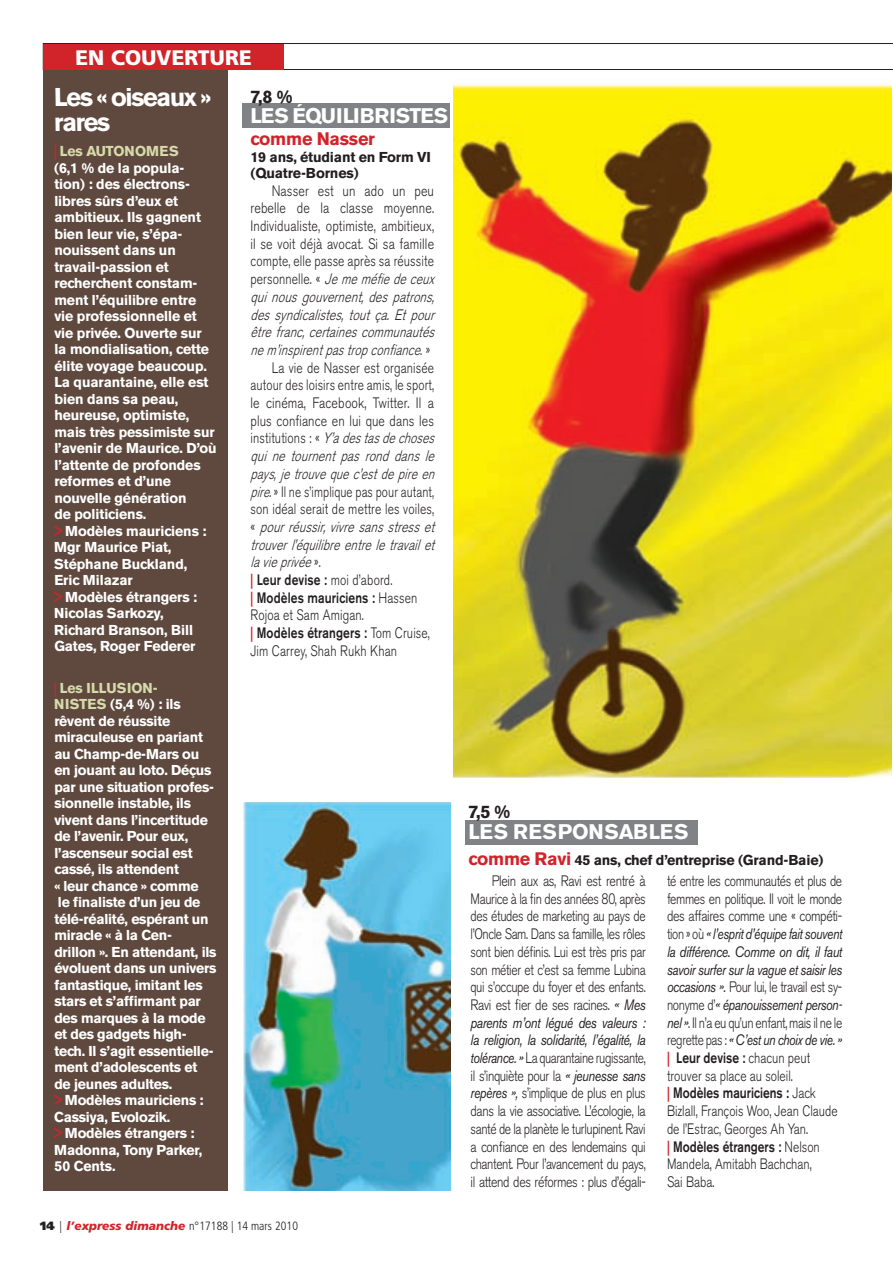
<style>
.page{position:relative;width:893px;height:1263px;background:#fff}
.page>*{position:absolute;margin:0;border:0;box-sizing:border-box;transform-origin:0 0}
.t1{font:700 25.5px/25.5px "Akzidenz Grotesk BE";color:#fff}
.t2{font:700 21px "Akzidenz Grotesk BE";color:#fff}
.t3{font:700 21px "Akzidenz Grotesk BE";letter-spacing:.03em;color:#fff}
.t4{font:900 21px "Frutiger";color:#fff}
.t5{font:700 18px "Akzidenz Grotesk BE";letter-spacing:-.015em;color:#d1232a}
.t6{font:700 18px "Akzidenz Grotesk BE";color:#231f20}
.t7{font:300 15px/17.7px "Akzidenz Grotesk BE";letter-spacing:.01em;color:#231f20;text-align:justify;scale:.82 1}
.t8{font:300 15px/17.7px "Akzidenz Grotesk BE";letter-spacing:-.03em;color:#231f20;scale:.8 1}
.t9{font:italic 300 15px "Akzidenz Grotesk BE";color:#231f20;scale:.8 1}
.t10{font:300 15px "Akzidenz Grotesk BE";letter-spacing:.01em;color:#231f20;scale:.8 1}
.t11{font:italic 300 15px "Akzidenz Grotesk BE";color:#231f20;scale:.82 1}
.t12{font:500 15px "Akzidenz Grotesk BE";letter-spacing:.01em;color:#231f20;scale:.8 1}
.t13{font:italic 300 15px "Akzidenz Grotesk BE";color:#231f20;scale:.81 1}
.t14{font:300 15px "Akzidenz Grotesk BE";letter-spacing:.01em;color:#231f20;scale:.79 1}
.t15{font:300 15px "Akzidenz Grotesk BE";letter-spacing:.01em;color:#231f20;scale:.78 1}
.t16{font:700 14.25px/16.5px "Akzidenz Grotesk BE";letter-spacing:-.025em;color:#fff}
.t17{font:700 14.25px/16.5px "Akzidenz Grotesk BE";letter-spacing:-.015em;color:#231f20}
.t18{font:300 condensed 12px "Frutiger";color:#231f20}
.s1{font-weight:500;font-size:15px;color:#d1232a}
.s2{color:#d7daaa}
.s3{font-style:normal}
.s4{font-style:italic}
.s5{color:#d1232a}
.s6{font-weight:300}
.s7{font-weight:900;font-stretch:normal}
.s8{font-weight:900;font-style:italic;font-stretch:normal;color:#d1232a}
.s9{font-size:18px;color:#d1232a}
.s10{font-weight:400;font-style:italic}
.s11{font-weight:500;color:#d1232a}
.s12{font-weight:500}
</style>
<div class="page">
<div style="left:242px;top:103px;width:208px;height:25px;background:#808285"></div>
<div style="left:43px;top:70px;width:185px;height:1120px;background:#5f493e"></div>
<div style="left:465px;top:820px;width:232px;height:24px;background:#808285"></div>
<img style="left:453px;top:84px;width:438px;height:693px">
<img style="left:243px;top:803px;width:207px;height:387px">
<svg style="left:43px;top:43px;width:849px;height:27px"></svg>
<div style="left:43px;top:44px;width:241px;height:25px;background:#d1232a"></div>
<p class="t4" style="left:75px;top:48px;width:178px">EN COUVERTURE</p>
<p class="t1" style="left:54px;top:86px;width:159px">Les « oiseaux » rares</p>
<p class="t16" style="left:54px;top:144px;width:164px"><span class="s1">|</span> <span class="s2">Les AUTONOMES<br></span>(6,1 % de la popula&shy;tion) : des électrons&shy;libres sûrs d’eux et ambitieux. Ils gagnent bien leur vie, s’épa&shy;nouissent dans un travail-passion et recherchent constam&shy;ment l’équilibre entre vie professionnelle et vie privée. Ouverte sur la mondialisation, cette élite voyage beaucoup.<br>La quarantaine, elle est bien dans sa peau, heureuse, optimiste, mais très pessimiste sur l’avenir de Maurice. D’où l’attente de profondes reformes et d’une nouvelle génération<br>de politiciens.<br><span class="s1">&gt;</span> Modèles mauriciens :<br>Mgr Maurice Piat,<br>Stéphane Buckland,<br>Eric Milazar<br><span class="s1">&gt;</span> Modèles étrangers :<br>Nicolas Sarkozy,<br>Richard Branson, Bill<br>Gates, Roger Federer</p>
<p class="t16" style="left:54px;top:680px;width:164px"><span class="s1">|</span> <span class="s2">Les ILLUSION-<br>NISTES</span> (5,4 %) : ils rêvent de réussite miraculeuse en pariant au Champ-de-Mars ou en jouant au loto. Déçus par une situation profes&shy;sionnelle instable, ils vivent dans l’incertitude de l’avenir. Pour eux, l’ascenseur social est cassé, ils attendent<br>« leur chance » comme<br>le finaliste d’un jeu de télé-réalité, espérant un miracle « à la Cen&shy;drillon ». En attendant, ils évoluent dans un univers fantastique, imitant les stars et s’affirmant par des marques à la mode et des gadgets high&shy;tech. Il s’agit essentielle&shy;ment d’adolescents et de jeunes adultes.<br><span class="s1">&gt;</span> Modèles mauriciens :<br>Cassiya, Evolozik.<br><span class="s1">&gt;</span> Modèles étrangers :<br>Madonna, Tony Parker,<br>50 Cents.</p>
<p class="t6" style="left:250px;top:90px;width:43px">7,8 %</p>
<p class="t2" style="left:250px;top:108px;width:199px">LES ÉQUILIBRISTES</p>
<p class="t5" style="left:250px;top:132px;width:126px">comme Nasser</p>
<p class="t17" style="left:250px;top:149px;width:182px">19 ans, étudiant en Form VI (Quatre-Bornes)</p>
<p class="t7" style="left:272px;top:183px;width:199px">Nasser est un ado un peu</p>
<p class="t7" style="left:250px;top:201px;width:225px">rebelle de la classe moyenne.</p>
<p class="t7" style="left:250px;top:218px;width:225px">Individualiste, optimiste, ambitieux,</p>
<p class="t7" style="left:250px;top:236px;width:225px">il se voit déjà avocat. Si sa famille</p>
<p class="t10" style="left:250px;top:256px;width:231px">compte, elle passe après sa réussite</p>
<p class="t9" style="left:250px;top:273px;width:236px"><span class="s3">personnelle. «</span> Jememéfiedeceux</p>
<p class="t11" style="left:250px;top:291px;width:230px">qui nous gouvernent, des patrons,</p>
<p class="t11" style="left:250px;top:309px;width:230px">des syndicalistes, tout ça. Et pour</p>
<p class="t13" style="left:250px;top:326px;width:233px">être franc, certaines communautés</p>
<p class="t9" style="left:250px;top:344px;width:226px">nem’inspirentpastropconfiance<span class="s3">. »</span></p>
<p class="t10" style="left:272px;top:362px;width:204px">La vie de Nasser est organisée</p>
<p class="t14" style="left:250px;top:380px;width:234px">autour des loisirs entre amis, le sport,</p>
<p class="t7" style="left:250px;top:395px;width:225px">le cinéma, Facebook, Twitter. Il a</p>
<p class="t7" style="left:250px;top:413px;width:225px">plus confiance en lui que dans les</p>
<p class="t9" style="left:250px;top:433px;width:236px"><span class="s3">i n s t i t u t i o n s : «</span> Y’adestasdechoses</p>
<p class="t11" style="left:250px;top:450px;width:230px">qui ne tournent pas rond dans le</p>
<p class="t9" style="left:250px;top:468px;width:236px">pays,jetrouvequec’estdepireen</p>
<p class="t15" style="left:250px;top:486px;width:237px"><span class="s4">pire.</span>» Il ne s’implique pas pour autant,</p>
<p class="t10" style="left:250px;top:503px;width:231px">son idéal serait de mettre les voiles,</p>
<p class="t11" style="left:250px;top:521px;width:230px"><span class="s3">«</span> pour réussir, vivre sans stress et</p>
<p class="t13" style="left:250px;top:539px;width:233px">trouver l’équilibre entre le travail et</p>
<p class="t9" style="left:250px;top:557px;width:89px">lavieprivée<span class="s3">» .</span></p>
<p class="t12" style="left:250px;top:574px;width:179px"><span class="s5">|</span> Leur devise : <span class="s6">moi d’abord.</span></p>
<p class="t12" style="left:250px;top:592px;width:210px"><span class="s5">|</span> Modèles mauriciens : <span class="s6">Hassen</span></p>
<p class="t10" style="left:250px;top:610px;width:143px">Rojoa et Sam Amigan.</p>
<p class="t12" style="left:250px;top:627px;width:226px"><span class="s5">|</span> Modèles étrangers : <span class="s6">Tom Cruise,</span></p>
<p class="t10" style="left:250px;top:645px;width:185px">Jim Carrey, Shah Rukh Khan</p>
<p class="t18" style="left:40px;top:1221px;width:259px"><span class="s7">14</span> | <span class="s8">l’express dimanche</span> n°17188 | 14 mars 2010</p>
<p class="t6" style="left:468px;top:806px;width:43px">7,5 %</p>
<p class="t3" style="left:468px;top:824px;width:221px">LES RESPONSABLES</p>
<p class="t17" style="left:468px;top:852px;width:356px"><span class="s9">comme Ravi</span> 45 ans, chef d’entreprise (Grand-Baie)</p>
<p class="t7" style="left:470px;top:873px;width:215px;text-indent:21px">Plein aux as, Ravi est rentré à Maurice à la fin des années 80, après des études de marketing au pays de l’Oncle Sam. Dans sa famille, les rôles sont bien définis. Lui est très pris par son métier et c’est sa femme Lubina qui s’occupe du foyer et des enfants.<br>Ravi est fier de ses racines. <span class="s10">« Mes parents m’ont légué des valeurs : la religion, la solidarité, l’égalité, la tolérance. »</span> La quarantaine rugissante, il s’inquiète pour la <span class="s10">« jeunesse sans repères »,</span> s’implique de plus en plus dans la vie associative. L’écologie, la santé de la planète le turlupinent. Ravi a confiance en des lendemains qui chantent. Pour l’avancement du pays, il attend des réformes : plus d’égali-</p>
<p class="t8" style="left:667px;top:873px;width:220px">té entre les communautés et plus de femmes en politique. Il voit le monde des affaires comme une « compéti&shy;tion » où <span class="s10">« l’esprit d’équipe fait souvent la différence. Comme on dit, il faut savoir surfer sur la vague et saisir les occasions ».</span> Pour lui, le travail est sy&shy;nonyme d’<span class="s10">« épanouissement person&shy;nel »</span>. Il n’a eu qu’un enfant, mais il ne le regrette pas : <span class="s10">« C’est un choix de vie. » </span><span class="s11">|</span> <span class="s12">Leur devise :</span> chacun peut trouver sa place au soleil.<br><span class="s11">|</span> <span class="s12">Modèles mauriciens :</span> Jack<br>Bizlall, François Woo, Jean Claude de l’Estrac, Georges Ah Yan.<br><span class="s11">|</span> <span class="s12">Modèles étrangers :</span> Nelson<br>Mandela, Amitabh Bachchan,<br>Sai Baba.</p>
</div>
